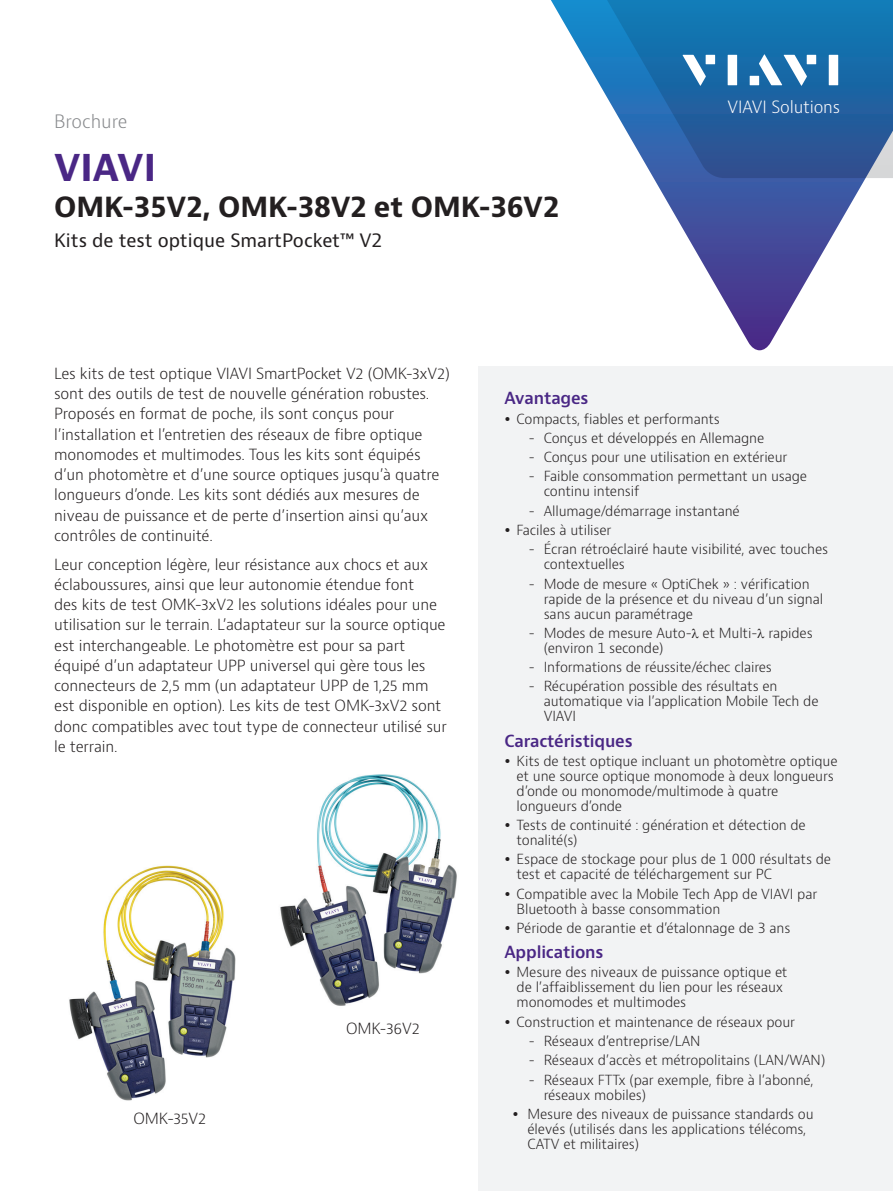
<style>
.page{position:relative;width:893px;height:1191px;background:#fff}
.page>*{position:absolute;margin:0;border:0;box-sizing:border-box;transform-origin:0 0}
.H1_Brand_Sub-Brand_2{font:700 36px "Bernino Sans";color:#4a2785}
.H2_Product_18_24{font:700 27px "Bernino Sans";color:#231f20}
.H3_Product_Descripto{font:18px "Bernino Sans";color:#231f20}
.P_DocType{font:300 18px "Bernino Sans";color:#87898c}
.t1{font:300 16.5px "Bernino Sans";letter-spacing:-.01em;color:#fff}
.H2_Bullet_Heading_Pu{font:600 16.35px "Bernino Sans";letter-spacing:-.01em;color:#4a2785}
.H2_Heading_Purple_12{font:600 16.35px "Bernino Sans";letter-spacing:-.01em;color:#4a2785}
.P_10_16{font:300 15px/20.2px "Bernino Sans";letter-spacing:-.01em;color:#231f20}
.t2{font:300 13.5px/15px "Bernino Sans";letter-spacing:-.01em;color:#231f20}
</style>
<div class="page">
<svg style="left:653px;top:178px;width:213px;height:172px"></svg>
<svg style="left:551px;top:0;width:342px;height:178px"></svg>
<svg style="left:682px;top:55px;width:24px;height:31px"></svg>
<div style="left:706px;top:55px;width:9px;height:9px;background:#fff"></div>
<div style="left:728px;top:55px;width:9px;height:30px;background:#fff"></div>
<div style="left:807px;top:55px;width:9px;height:9px;background:#fff"></div>
<div style="left:829px;top:55px;width:9px;height:30px;background:#fff"></div>
<svg style="left:759px;top:54px;width:48px;height:32px"></svg>
<div style="left:750px;top:76px;width:9px;height:9px;background:#fff"></div>
<div style="left:478px;top:367px;width:415px;height:824px;background:#f2f3f4"></div>
<img style="left:280px;top:774px;width:177px;height:232px">
<img style="left:69px;top:865px;width:167px;height:236px">
<p class="P_DocType" style="left:54px;top:109px;width:75px">Brochure</p>
<p class="H1_Brand_Sub-Brand_2" style="left:54px;top:144px;width:104px">VIAVI</p>
<p class="H2_Product_18_24" style="left:54px;top:189px;width:507px">OMK-35V2, OMK-38V2 et OMK-36V2</p>
<p class="H3_Product_Descripto" style="left:54px;top:228px;width:330px">Kits de test optique SmartPocket™ V2</p>
<p class="t1" style="left:728px;top:96px;width:114px">VIAVI Solutions</p>
<p class="P_10_16" style="left:54px;top:363px;width:397px">Les kits de test optique VIAVI SmartPocket V2 (OMK-3xV2) sont des outils de test de nouvelle génération robustes.<br>Proposés en format de poche, ils sont conçus pour l’installation et l’entretien des réseaux de fibre optique monomodes et multimodes. Tous les kits sont équipés d’un photomètre et d’une source optiques jusqu’à quatre longueurs d’onde. Les kits sont dédiés aux mesures de niveau de puissance et de perte d’insertion ainsi qu’aux contrôles de continuité.</p>
<p class="P_10_16" style="left:54px;top:554px;width:394px">Leur conception légère, leur résistance aux chocs et aux éclaboussures, ainsi que leur autonomie étendue font<br>des kits de test OMK-3xV2 les solutions idéales pour une utilisation sur le terrain. L’adaptateur sur la source optique est interchangeable. Le photomètre est pour sa part équipé d’un adaptateur UPP universel qui gère tous les connecteurs de 2,5 mm (un adaptateur UPP de 1,25 mm est disponible en option). Les kits de test OMK-3xV2 sont donc compatibles avec tout type de connecteur utilisé sur le terrain.</p>
<p class="P_10_16" style="left:134px;top:1108px;width:74px">OMK-35V2</p>
<p class="P_10_16" style="left:346px;top:1019px;width:75px">OMK-36V2</p>
<p class="H2_Heading_Purple_12" style="left:504px;top:388px;width:86px">Avantages</p>
<p class="t2" style="left:517px;top:411px;width:205px">Compacts, fiables et performants</p>
<p class="t2" style="left:529px;top:431px;width:237px">- Conçus et développés en Allemagne</p>
<p class="t2" style="left:529px;top:450px;width:260px">- Conçus pour une utilisation en extérieur</p>
<p class="t2" style="left:544px;top:469px;width:265px;text-indent:-15px">- Faible consommation permettant un usage continu intensif</p>
<p class="t2" style="left:529px;top:503px;width:213px">- Allumage/démarrage instantané</p>
<p class="t2" style="left:517px;top:523px;width:96px">Faciles à utiliser</p>
<p class="t2" style="left:544px;top:542px;width:286px;text-indent:-15px">- Écran rétroéclairé haute visibilité, avec touches contextuelles</p>
<p class="t2" style="left:544px;top:576px;width:281px;text-indent:-15px">- Mode de mesure « OptiChek » : vérification rapide de la présence et du niveau d’un signal sans aucun paramétrage</p>
<p class="t2" style="left:544px;top:625px;width:270px;text-indent:-15px">- Modes de mesure Auto- et Multi- rapides (environ 1 seconde)</p>
<p class="t2" style="left:529px;top:660px;width:245px">- Informations de réussite/échec claires</p>
<p class="t2" style="left:544px;top:679px;width:276px;text-indent:-15px">- Récupération possible des résultats en automatique via l’application Mobile Tech de<br>VIAVI</p>
<p class="H2_Bullet_Heading_Pu" style="left:504px;top:730px;width:130px">Caractéristiques</p>
<p class="t2" style="left:517px;top:753px;width:322px">Kits de test optique incluant un photomètre optique et une source optique monomode à deux longueurs d’onde ou monomode/multimode à quatre longueurs d’onde</p>
<p class="t2" style="left:517px;top:818px;width:291px">Tests de continuité : génération et détection de tonalité(s)</p>
<p class="t2" style="left:517px;top:852px;width:316px">Espace de stockage pour plus de 1 000 résultats de test et capacité de téléchargement sur PC</p>
<p class="t2" style="left:517px;top:886px;width:302px">Compatible avec la Mobile Tech App de VIAVI par<br>Bluetooth à basse consommation</p>
<p class="t2" style="left:517px;top:920px;width:275px">Période de garantie et d’étalonnage de 3 ans</p>
<p class="H2_Bullet_Heading_Pu" style="left:504px;top:941px;width:101px">Applications</p>
<p class="t2" style="left:517px;top:965px;width:272px">Mesure des niveaux de puissance optique et de l’affaiblissement du lien pour les réseaux monomodes et multimodes</p>
<p class="t2" style="left:517px;top:1014px;width:280px">Construction et maintenance de réseaux pour</p>
<p class="t2" style="left:529px;top:1033px;width:173px">- Réseaux d’entreprise/LAN</p>
<p class="t2" style="left:529px;top:1053px;width:298px">- Réseaux d’accès et métropolitains (LAN/WAN)</p>
<p class="t2" style="left:544px;top:1072px;width:271px;text-indent:-15px">- Réseaux FTTx (par exemple, fibre à l’abonné, réseaux mobiles)</p>
<p class="t2" style="left:527px;top:1106px;width:288px">Mesure des niveaux de puissance standards ou élevés (utilisés dans les applications télécoms,<br>CATV et militaires)</p>
</div>
